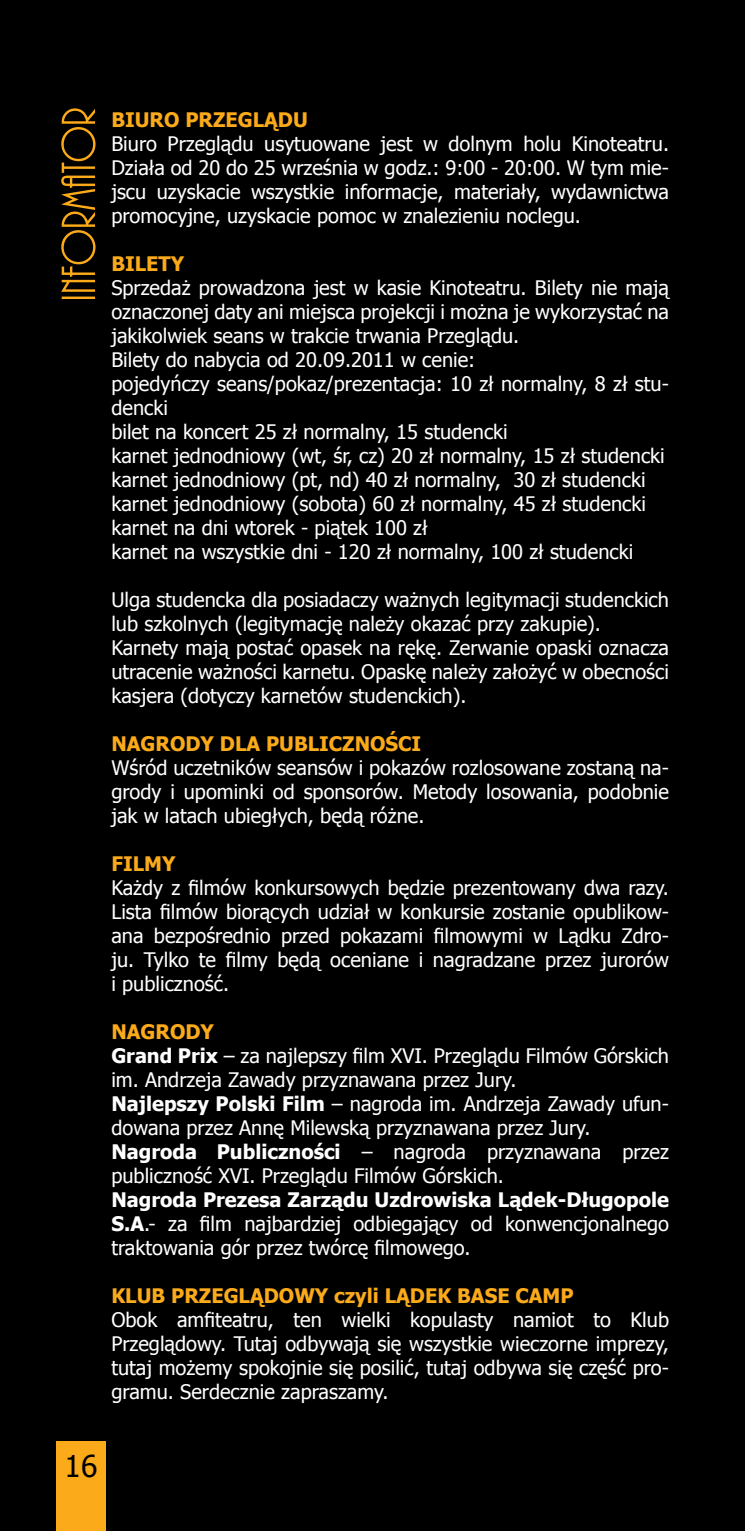
<style>
.page{position:relative;width:745px;height:1531px;background:#fff}
.page>*{position:absolute;margin:0;border:0;box-sizing:border-box;transform-origin:0 0}
.t1{font:30px "Tahoma";color:#000}
.t2{font:20px/24px "Tahoma";color:#fff;text-align:justify}
.t3{font:700 20px "Tahoma";color:#fbaa19}
.s1{font-weight:700;color:#fbaa19}
.s2{font-weight:700}
</style>
<div class="page">
<div style="left:0;top:0;width:744px;height:1531px;background:#000"></div>
<div style="left:56px;top:1441px;width:50px;height:90px;background:#fbaa19"></div>
<svg style="left:61px;top:108px;width:34px;height:191px"></svg>
<p class="t3" style="left:111px;top:105px;width:198px">BIURO PRZEGLĄDU</p>
<p class="t2" style="left:111px;top:130px;width:559px">Biuro Przeglądu usytuowane jest w dolnym holu Kinoteatru.<br>Działa od 20 do 25 września w godz.: 9:00 - 20:00. W tym mie&shy;jscu uzyskacie wszystkie informacje, materiały, wydawnictwa promocyjne, uzyskacie pomoc w znalezieniu noclegu.</p>
<p class="t3" style="left:111px;top:249px;width:74px">BILETY</p>
<p class="t2" style="left:111px;top:274px;width:558px;text-align:left">Sprzedaż prowadzona jest w kasie Kinoteatru. Bilety nie mają oznaczonej daty ani miejsca projekcji i można je wykorzystać na jakikolwiek seans w trakcie trwania Przeglądu.<br>Bilety do nabycia od 20.09.2011 w cenie:<br>pojedyńczy seans/pokaz/prezentacja: 10 zł normalny, 8 zł stu&shy;dencki<br>bilet na koncert 25 zł normalny, 15 studencki<br>karnet jednodniowy (wt, śr, cz) 20 zł normalny, 15 zł studencki karnet jednodniowy (pt, nd) 40 zł normalny, 30 zł studencki karnet jednodniowy (sobota) 60 zł normalny, 45 zł studencki karnet na dni wtorek - piątek 100 zł<br>karnet na wszystkie dni - 120 zł normalny, 100 zł studencki</p>
<p class="t2" style="left:111px;top:586px;width:558px;text-align:left">Ulga studencka dla posiadaczy ważnych legitymacji studenckich lub szkolnych (legitymację należy okazać przy zakupie).<br>Karnety mają postać opasek na rękę. Zerwanie opaski oznacza utracenie ważności karnetu. Opaskę należy założyć w obecności kasjera (dotyczy karnetów studenckich).</p>
<p class="t3" style="left:111px;top:729px;width:311px">NAGRODY DLA PUBLICZNOŚCI</p>
<p class="t2" style="left:111px;top:754px;width:559px">Wśród uczetników seansów i pokazów rozlosowane zostaną na&shy;grody i upominki od sponsorów. Metody losowania, podobnie jak w latach ubiegłych, będą różne.</p>
<p class="t3" style="left:111px;top:849px;width:65px">FILMY</p>
<p class="t2" style="left:111px;top:874px;width:559px">Każdy z filmów konkursowych będzie prezentowany dwa razy.<br>Lista filmów biorących udział w konkursie zostanie opublikow&shy;ana bezpośrednio przed pokazami filmowymi w Lądku Zdro&shy;ju. Tylko te filmy będą oceniane i nagradzane przez jurorów i publiczność.</p>
<p class="t2" style="left:111px;top:1018px;width:558px;text-align:left"><span class="s1">NAGRODY<br></span><span class="s2">Grand Prix</span> – za najlepszy film XVI. Przeglądu Filmów Górskich im. Andrzeja Zawady przyznawana przez Jury.<br><span class="s2">Najlepszy Polski Film</span> – nagroda im. Andrzeja Zawady ufun&shy;dowana przez Annę Milewską przyznawana przez Jury.<br><span class="s2">Nagroda Publiczności</span> – nagroda przyznawana przez publiczność XVI. Przeglądu Filmów Górskich.</p>
<p class="t2" style="left:111px;top:1186px;width:559px"><span class="s2">Nagroda Prezesa Zarządu Uzdrowiska Lądek-Długopole S.A</span>.- za film najbardziej odbiegający od konwencjonalnego traktowania gór przez twórcę filmowego.</p>
<p class="t3" style="left:111px;top:1281px;width:463px">KLUB PRZEGLĄDOWY czyli LĄDEK BASE CAMP</p>
<p class="t2" style="left:111px;top:1306px;width:559px">Obok amfiteatru, ten wielki kopulasty namiot to Klub Przeglądowy. Tutaj odbywają się wszystkie wieczorne imprezy, tutaj możemy spokojnie się posilić, tutaj odbywa się część pro&shy;gramu. Serdecznie zapraszamy.</p>
<h1 class="t1" style="left:65px;top:1445px;width:34px">16</h1>
</div>
